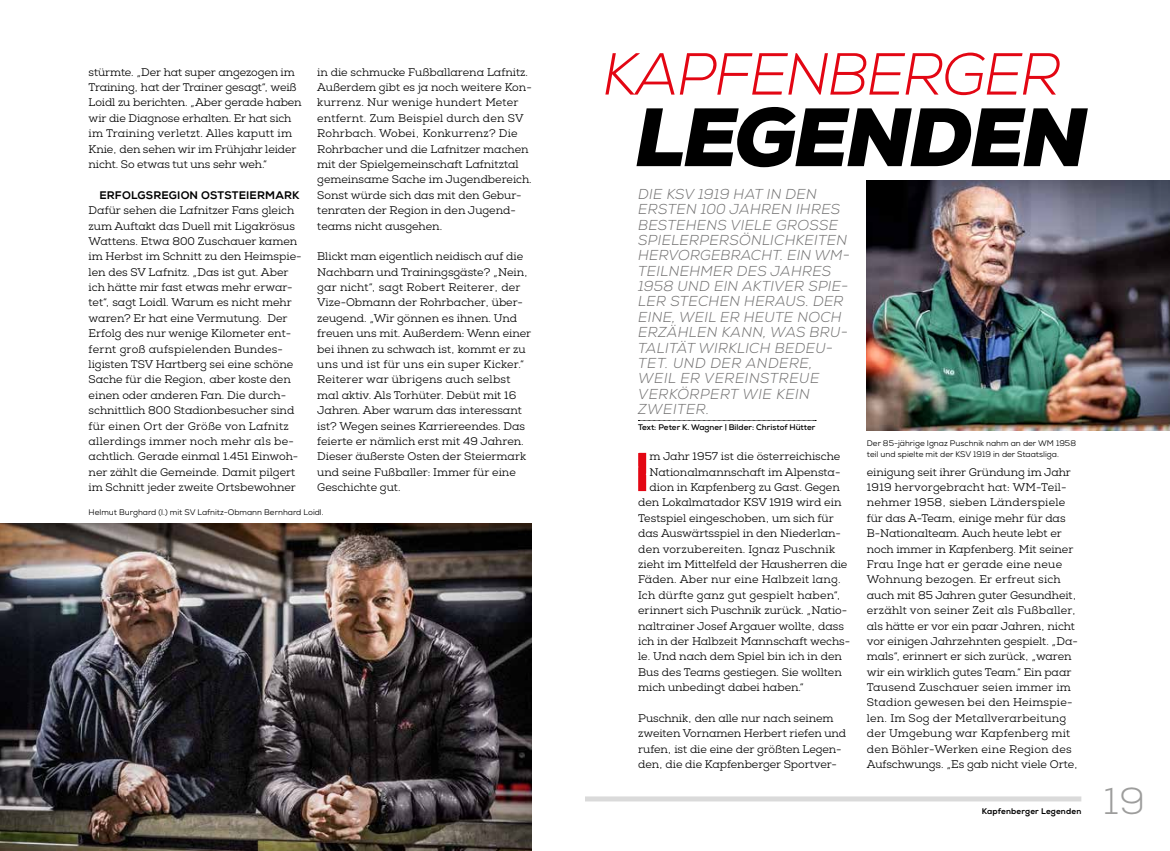
<style>
.page{position:relative;width:1170px;height:851px;background:#fff}
.page>*{position:absolute;margin:0;border:0;box-sizing:border-box;transform-origin:0 0}
.t1{font:italic 900 82.5px "Nexa";letter-spacing:-.035em;color:#000}
.t2{font:italic 300 59.12px "Nexa";letter-spacing:-.035em;color:#e30613}
.t3{font:53.12px "False Idol";color:#e30613}
.t4{font:300 37.5px "Nexa";color:#9d9d9c}
.t5{font:italic 300 14.38px/15.4px "Nexa";letter-spacing:.02em;color:#706f6f}
.t6{font:11px/15.4px "Nexa Slab";color:#000}
.t7{font:11px "Nexa Slab";letter-spacing:.02em;color:#000}
.t8{font:11px "Nexa X Bold";letter-spacing:.015em;color:#000}
.t9{font:8.12px/10.6px "Nexa";color:#000}
.t10{font:700 8.12px "Nexa";color:#000}
.t11{font:8.12px "Nexa X Bold";letter-spacing:.02em;color:#000}
</style>
<div class="page">
<img style="left:0;top:523px;width:531px;height:327px">
<div style="left:585px;top:796px;width:496px;height:5px;background:#dadada"></div>
<svg style="left:638px;top:420px;width:178px;height:1px"></svg>
<img style="left:866px;top:181px;width:303px;height:249px">
<p class="t6" style="left:89px;top:64px;width:214px">stürmte. „Der hat super angezogen im Training, hat der Trainer gesagt“, weiß Loidl zu berichten. „Aber gerade haben wir die Diagnose erhalten. Er hat sich im Training verletzt. Alles kaputt im Knie, den sehen wir im Frühjahr leider nicht. So etwas tut uns sehr weh.“</p>
<p class="t8" style="left:99px;top:188px;width:202px">ERFOLGSREGION OSTSTEIERMARK</p>
<p class="t6" style="left:89px;top:203px;width:214px">Dafür sehen die Lafnitzer Fans gleich zum Auftakt das Duell mit Ligakrösus Wattens. Etwa 800 Zuschauer kamen im Herbst im Schnitt zu den Heimspie&shy;len des SV Lafnitz. „Das ist gut. Aber ich hätte mir fast etwas mehr erwar&shy;tet“, sagt Loidl. Warum es nicht mehr waren? Er hat eine Vermutung. Der Erfolg des nur wenige Kilometer ent&shy;fernt groß aufspielenden Bundes&shy;ligisten TSV Hartberg sei eine schöne Sache für die Region, aber koste den einen oder anderen Fan. Die durch&shy;schnittlich 800 Stadionbesucher sind für einen Ort der Größe von Lafnitz allerdings immer noch mehr als be&shy;achtlich. Gerade einmal 1.451 Einwoh&shy;ner zählt die Gemeinde. Damit pilgert im Schnitt jeder zweite Ortsbewohner</p>
<p class="t6" style="left:317px;top:64px;width:216px">in die schmucke Fußballarena Lafnitz.<br>Außerdem gibt es ja noch weitere Kon&shy;kurrenz. Nur wenige hundert Meter entfernt. Zum Beispiel durch den SV Rohrbach. Wobei, Konkurrenz? Die Rohrbacher und die Lafnitzer machen mit der Spielgemeinschaft Lafnitztal gemeinsame Sache im Jugendbereich.<br>Sonst würde sich das mit den Gebur&shy;tenraten der Region in den Jugend&shy;teams nicht ausgehen.</p>
<p class="t6" style="left:317px;top:249px;width:215px">Blickt man eigentlich neidisch auf die Nachbarn und Trainingsgäste? „Nein, gar nicht“, sagt Robert Reiterer, der Vize-Obmann der Rohrbacher, über&shy;zeugend. „Wir gönnen es ihnen. Und freuen uns mit. Außerdem: Wenn einer bei ihnen zu schwach ist, kommt er zu uns und ist für uns ein super Kicker.“ Reiterer war übrigens auch selbst mal aktiv. Als Torhüter. Debüt mit 16<br>Jahren. Aber warum das interessant ist? Wegen seines Karriereendes. Das feierte er nämlich erst mit 49 Jahren.<br>Dieser äußerste Osten der Steiermark und seine Fußballer: Immer für eine Geschichte gut.</p>
<p class="t9" style="left:89px;top:506px;width:237px">Helmut Burghard (l.) mit SV Lafnitz-Obmann Bernhard Loidl.</p>
<h2 class="t2" style="left:602px;top:39px;width:460px">KAPFENBERGER</h2>
<h1 class="t1" style="left:634px;top:84px;width:454px">LEGENDEN</h1>
<p class="t5" style="left:638px;top:186px;width:213px">DIE KSV 1919 HAT IN DEN<br>ERSTEN 100 JAHREN IHRES<br>BESTEHENS VIELE GROSSE<br>SPIELERPERSÖNLICHKEITEN<br>HERVORGEBRACHT. EIN WM-<br>TEILNEHMER DES JAHRES<br>1958 UND EIN AKTIVER SPIE-<br>LER STECHEN HERAUS. DER<br>EINE, WEIL ER HEUTE NOCH<br>ERZÄHLEN KANN, WAS BRU-<br>TALITÄT WIRKLICH BEDEU-<br>TET. UND DER ANDERE,<br>WEIL ER VEREINSTREUE<br>VERKÖRPERT WIE KEIN<br>ZWEITER.</p>
<p class="t10" style="left:638px;top:421px;width:179px">Text: Peter K. Wagner | Bilder: Christof Hütter</p>
<h3 class="t3" style="left:634px;top:440px;width:16px">I</h3>
<p class="t6" style="left:649px;top:449px;width:192px">m Jahr 1957 ist die österreichische</p>
<p class="t6" style="left:649px;top:464px;width:192px">Nationalmannschaft im Alpensta-</p>
<p class="t6" style="left:649px;top:479px;width:192px">dion in Kapfenberg zu Gast. Gegen</p>
<p class="t6" style="left:638px;top:495px;width:205px">den Lokalmatador KSV 1919 wird ein</p>
<p class="t6" style="left:638px;top:510px;width:197px">Testspiel eingeschoben, um sich für</p>
<p class="t6" style="left:638px;top:526px;width:204px">das Auswärtsspiel in den Niederlan-</p>
<p class="t7" style="left:638px;top:542px;width:198px">den vorzubereiten. Ignaz Puschnik</p>
<p class="t6" style="left:638px;top:556px;width:211px">zieht im Mittelfeld der Hausherren die</p>
<p class="t7" style="left:638px;top:573px;width:204px">Fäden. Aber nur eine Halbzeit lang.</p>
<p class="t7" style="left:638px;top:588px;width:204px">Ich dürfte ganz gut gespielt haben“,</p>
<p class="t6" style="left:638px;top:603px;width:211px">erinnert sich Puschnik zurück. „Natio-</p>
<p class="t6" style="left:638px;top:618px;width:207px">naltrainer Josef Argauer wollte, dass</p>
<p class="t6" style="left:638px;top:633px;width:213px">ich in der Halbzeit Mannschaft wechs-</p>
<p class="t6" style="left:638px;top:649px;width:205px">le. Und nach dem Spiel bin ich in den</p>
<p class="t6" style="left:638px;top:664px;width:205px">Bus des Teams gestiegen. Sie wollten</p>
<p class="t6" style="left:638px;top:679px;width:167px">mich unbedingt dabei haben.“</p>
<p class="t6" style="left:638px;top:710px;width:209px">Puschnik, den alle nur nach seinem zweiten Vornamen Herbert riefen und rufen, ist die eine der größten Legen&shy;den, die die Kapfenberger Sportver-</p>
<p class="t9" style="left:866px;top:438px;width:211px">Der 85-jährige Ignaz Puschnik nahm an der WM 1958 teil und spielte mit der KSV 1919 in der Staatsliga.</p>
<p class="t6" style="left:866px;top:464px;width:212px">einigung seit ihrer Gründung im Jahr 1919 hervorgebracht hat: WM-Teil&shy;nehmer 1958, sieben Länderspiele für das A-Team, einige mehr für das B-Nationalteam. Auch heute lebt er noch immer in Kapfenberg. Mit seiner Frau Inge hat er gerade eine neue Wohnung bezogen. Er erfreut sich auch mit 85 Jahren guter Gesundheit, erzählt von seiner Zeit als Fußballer, als hätte er vor ein paar Jahren, nicht vor einigen Jahrzehnten gespielt. „Da&shy;mals“, erinnert er sich zurück, „waren wir ein wirklich gutes Team.“ Ein paar Tausend Zuschauer seien immer im Stadion gewesen bei den Heimspie&shy;len. Im Sog der Metallverarbeitung der Umgebung war Kapfenberg mit den Böhler-Werken eine Region des Aufschwungs. „Es gab nicht viele Orte,</p>
<p class="t11" style="left:981px;top:806px;width:101px">Kapfenberger Legenden</p>
<h3 class="t4" style="left:1103px;top:779px;width:43px">19</h3>
</div>
